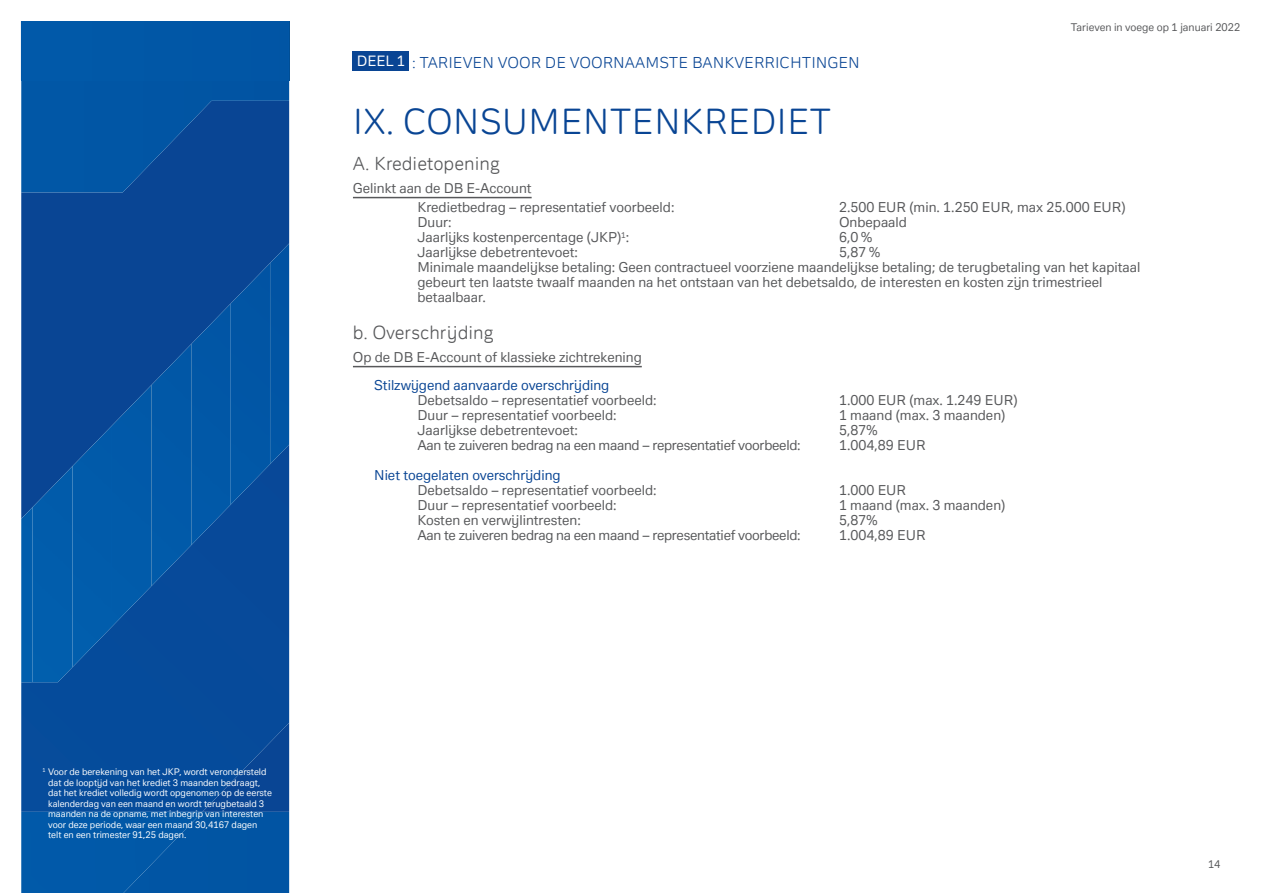
<style>
.page{position:relative;width:1263px;height:893px;background:#fff}
.page>*{position:absolute;margin:0;border:0;box-sizing:border-box;transform-origin:0 0}
.t1{font:34.5px "Deutsche Bank Display";color:#094594}
.t2{font:18px "Deutsche Bank Display";color:#57585a}
.t3{font:15px "Deutsche Bank Display";color:#094594}
.t4{font:13.5px/15px "Deutsche Bank Text";color:#57585a}
.t5{font:13.5px "Deutsche Bank Text";letter-spacing:-.02em;color:#57585a}
.t6{font:13.5px "Deutsche Bank Text";color:#094594}
.t7{font:10.5px "Deutsche Bank Text";color:#57585a}
.t8{font:9px/10.5px "Deutsche Bank Text";color:#fff}
.s1{font-family:"Deutsche Bank Text";font-size:14.1px;color:#fff}
</style>
<div class="page">
<div style="left:21px;top:192px;width:268px;height:51px;background:#094594"></div>
<div style="left:21px;top:243px;width:247px;height:202px;background:#094594"></div>
<div style="left:21px;top:445px;width:268px;height:367px;background:#064b9a"></div>
<img style="left:268px;top:243px;width:21px;height:223px">
<img style="left:229px;top:263px;width:41px;height:243px">
<img style="left:191px;top:303px;width:40px;height:242px">
<img style="left:150px;top:344px;width:41px;height:244px">
<img style="left:110px;top:385px;width:41px;height:243px">
<img style="left:73px;top:426px;width:39px;height:241px">
<img style="left:31px;top:466px;width:42px;height:216px">
<img style="left:21px;top:507px;width:12px;height:175px">
<div style="left:202px;top:812px;width:87px;height:81px;background:#0155a3"></div>
<div style="left:21px;top:812px;width:181px;height:81px;background:#0159a8"></div>
<svg style="left:21px;top:80px;width:268px;height:112px;background:#04509e"></svg>
<div style="left:21px;top:21px;width:268px;height:59px;background:#0157a6"></div>
<hr style="left:353px;top:197px;width:179px;height:1px;background:#57585a">
<hr style="left:353px;top:366px;width:289px;height:1px;background:#57585a">
<div style="left:353px;top:52px;width:56px;height:19px;background:#094594"></div>
<p class="t3" style="left:357px;top:53px;width:505px"><span class="s1">DEEL 1</span> : TARIEVEN VOOR DE VOORNAAMSTE BANKVERRICHTINGEN</p>
<p class="t7" style="left:1071px;top:20px;width:171px">Tarieven in voege op 1 januari 2022</p>
<h1 class="t1" style="left:353px;top:99px;width:480px">IX. CONSUMENTENKREDIET</h1>
<h2 class="t2" style="left:353px;top:152px;width:148px">A. Kredietopening</h2>
<p class="t4" style="left:417px;top:178px;width:258px;line-height:19.2px;text-indent:-65px">Gelinkt aan de DB E-Account<br>Kredietbedrag – representatief voorbeeld:</p>
<p class="t4" style="left:839px;top:200px;width:288px">2.500 EUR (min. 1.250 EUR, max 25.000 EUR)</p>
<p class="t4" style="left:417px;top:215px;width:36px">Duur:</p>
<p class="t4" style="left:839px;top:215px;width:69px">Onbepaald</p>
<p class="t4" style="left:417px;top:230px;width:213px">Jaarlijks kostenpercentage (JKP)<sup>1</sup>:</p>
<p class="t4" style="left:839px;top:230px;width:35px">6,0 %</p>
<p class="t4" style="left:417px;top:245px;width:162px">Jaarlijkse debetrentevoet:</p>
<p class="t4" style="left:417px;top:245px;width:724px;text-indent:421px">5,87 %<br>Minimale maandelijkse betaling: Geen contractueel voorziene maandelijkse betaling; de terugbetaling van het kapitaal gebeurt ten laatste twaalf maanden na het ontstaan van het debetsaldo, de interesten en kosten zijn trimestrieel betaalbaar.</p>
<h2 class="t2" style="left:353px;top:321px;width:142px">b. Overschrijding</h2>
<p class="t4" style="left:353px;top:349px;width:290px">Op de DB E-Account of klassieke zichtrekening</p>
<p class="t6" style="left:374px;top:376px;width:237px">Stilzwijgend aanvaarde overschrijding</p>
<p class="t4" style="left:417px;top:392px;width:241px">Debetsaldo – representatief voorbeeld:</p>
<p class="t4" style="left:839px;top:392px;width:180px">1.000 EUR (max. 1.249 EUR)</p>
<p class="t4" style="left:417px;top:407px;width:201px">Duur – representatief voorbeeld:</p>
<p class="t4" style="left:839px;top:407px;width:168px">1 maand (max. 3 maanden)</p>
<p class="t4" style="left:417px;top:422px;width:162px">Jaarlijkse debetrentevoet:</p>
<p class="t4" style="left:839px;top:422px;width:40px">5,87%</p>
<p class="t5" style="left:417px;top:436px;width:385px">Aan te zuiveren bedrag na een maand – representatief voorbeeld:</p>
<p class="t4" style="left:839px;top:437px;width:88px">1.004,89 EUR</p>
<p class="t6" style="left:374px;top:466px;width:188px">Niet toegelaten overschrijding</p>
<p class="t4" style="left:417px;top:482px;width:241px">Debetsaldo – representatief voorbeeld:</p>
<p class="t4" style="left:839px;top:482px;width:69px">1.000 EUR</p>
<p class="t4" style="left:417px;top:497px;width:201px">Duur – representatief voorbeeld:</p>
<p class="t4" style="left:839px;top:497px;width:168px">1 maand (max. 3 maanden)</p>
<p class="t4" style="left:417px;top:512px;width:165px">Kosten en verwijlintresten:</p>
<p class="t4" style="left:839px;top:512px;width:40px">5,87%</p>
<p class="t5" style="left:417px;top:526px;width:385px">Aan te zuiveren bedrag na een maand – representatief voorbeeld:</p>
<p class="t4" style="left:839px;top:527px;width:88px">1.004,89 EUR</p>
<p class="t8" style="left:48px;top:766px;width:225px;text-indent:-6px"><sup>1</sup> Voor de berekening van het JKP, wordt verondersteld dat de looptijd van het krediet 3 maanden bedraagt, dat het krediet volledig wordt opgenomen op de eerste kalenderdag van een maand en wordt terugbetaald 3 maanden na de opname, met inbegrip van interesten voor deze periode, waar een maand 30,4167 dagen telt en een trimester 91,25 dagen.</p>
<p class="t7" style="left:1208px;top:858px;width:14px">14</p>
</div>
